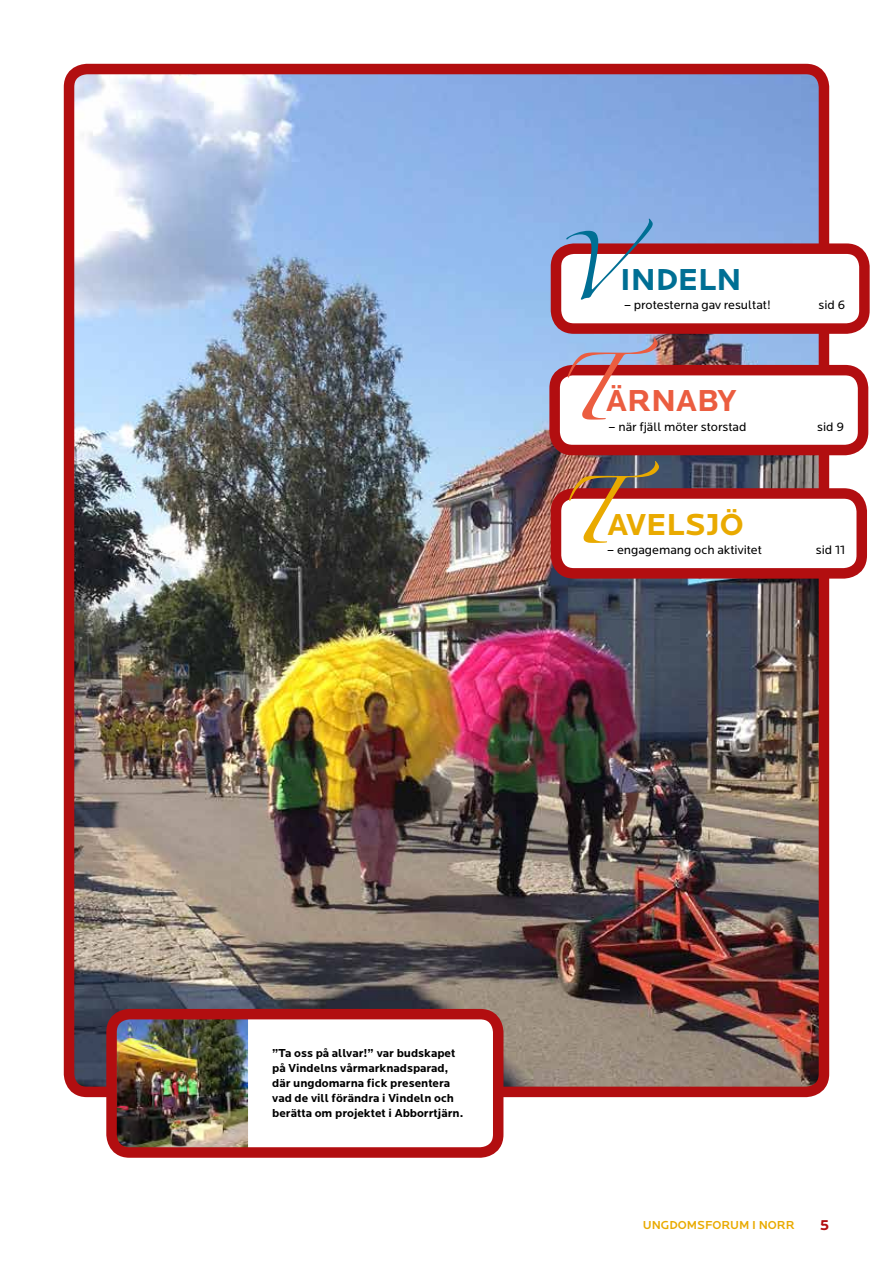
<style>
.page{position:relative;width:893px;height:1263px;background:#fff}
.page>*{position:absolute;margin:0;border:0;box-sizing:border-box;transform-origin:0 0}
.t1{font:700 31.5px "Locator";color:#e9aa00}
.t2{font:700 31.5px "Locator";color:#006f94}
.t3{font:700 31.5px "Locator";color:#eb5d40}
.t4{font:700 15px "Locator";color:#b20e10}
.t5{font:12.75px "Locator";color:#000}
.t6{font:700 12px/15px "Locator";color:#000}
.t7{font:500 12px "Locator";color:#e9aa00}
.s1{font-family:"Zapfino";font-weight:400;font-size:60px}
</style>
<div class="page">
<img style="left:75px;top:75px;width:743px;height:1011px">
<div style="left:64px;top:64px;width:765px;height:1033px;border:10px solid #b20e10;border-radius:18px"></div>
<div style="left:112px;top:1018px;width:382px;height:139px;background:#fff"></div>
<div style="left:556px;top:249px;width:308px;height:80px;background:#fff;border-radius:18px"></div>
<div style="left:551px;top:243px;width:319px;height:91px;border:10px solid #b20e10;border-radius:18px"></div>
<div style="left:556px;top:493px;width:306px;height:80px;background:#fff;border-radius:18px"></div>
<div style="left:551px;top:488px;width:316px;height:91px;border:10px solid #b20e10;border-radius:18px"></div>
<div style="left:555px;top:370px;width:308px;height:80px;background:#fff;border-radius:18px"></div>
<div style="left:549px;top:365px;width:319px;height:90px;border:10px solid #b20e10;border-radius:18px"></div>
<img style="left:117px;top:1020px;width:131px;height:127px">
<div style="left:106px;top:1009px;width:397px;height:149px;border:10px solid #b20e10;border-radius:18px"></div>
<h1 class="t2" style="left:556px;top:261px;width:187px"><span class="s1">V</span>indeln</h1>
<p class="t5" style="left:624px;top:298px;width:148px">– protesterna gav resultat!</p>
<p class="t5" style="left:819px;top:298px;width:28px">sid 6</p>
<h1 class="t3" style="left:555px;top:383px;width:183px"><span class="s1">T</span>ärnaby</h1>
<p class="t5" style="left:609px;top:420px;width:139px">– när fjäll möter storstad</p>
<p class="t5" style="left:817px;top:420px;width:28px">sid 9</p>
<h1 class="t1" style="left:556px;top:506px;width:189px"><span class="s1">T</span>avelsjö</h1>
<p class="t5" style="left:607px;top:543px;width:156px">– engagemang och aktivitet</p>
<p class="t5" style="left:816px;top:543px;width:31px">sid 11</p>
<p class="t6" style="left:272px;top:1046px;width:193px">”Ta oss på allvar!” var budskapet på Vindelns vårmarknadsparad, där ungdomarna fick presentera vad de vill förändra i Vindeln och berätta om projektet i Abborrtjärn.</p>
<p class="t7" style="left:643px;top:1219px;width:153px">UNGDOMSFORU M I NORR</p>
<p class="t4" style="left:820px;top:1216px;width:11px">5</p>
</div>
